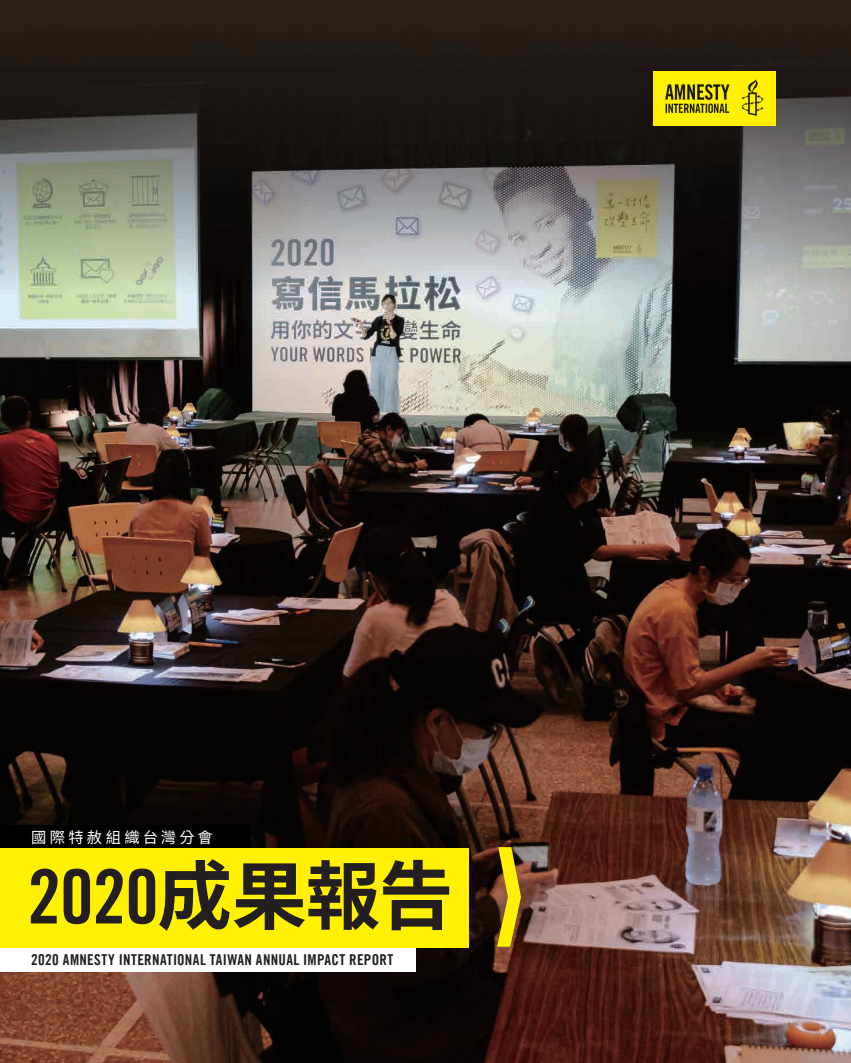
<style>
.page{position:relative;width:851px;height:1063px;background:#fff}
.page>*{position:absolute;margin:0;border:0;box-sizing:border-box;transform-origin:0 0}
.t1{font:75px "Amnesty Trade Gothic Bd Cn 20";color:#231f20}
.t2{font:15.3px "Noto Sans CJ Ktc";letter-spacing:.21em;color:#fff}
.t3{font:15px "Amnesty Trade Gothic Bd Cn 20";letter-spacing:.02em;color:#231f20}
.s1{font-family:"Noto Sans CJ Ktc";font-weight:700}
</style>
<div class="page">
<img style="left:0;top:0;width:850px;height:1063px">
<div style="left:0;top:948px;width:415px;height:24px;background:#fff"></div>
<div style="left:0;top:825px;width:251px;height:23px;background:#000"></div>
<div style="left:1px;top:848px;width:468px;height:100px;background:#fff101"></div>
<svg style="left:477px;top:847px;width:53px;height:100px;background:#735a18"></svg>
<img style="left:653px;top:72px;width:122px;height:53px">
<p class="t2" style="left:31px;top:829px;width:183px">國際特赦組織台灣分會</p>
<h1 class="t1" style="left:27px;top:851px;width:427px">2020<span class="s1">成果報告</span></h1>
<p class="t3" style="left:31px;top:951px;width:363px">2020 AMNESTY INTERNATIONAL TAIWAN ANNUAL IMPACT REPORT</p>
</div>
